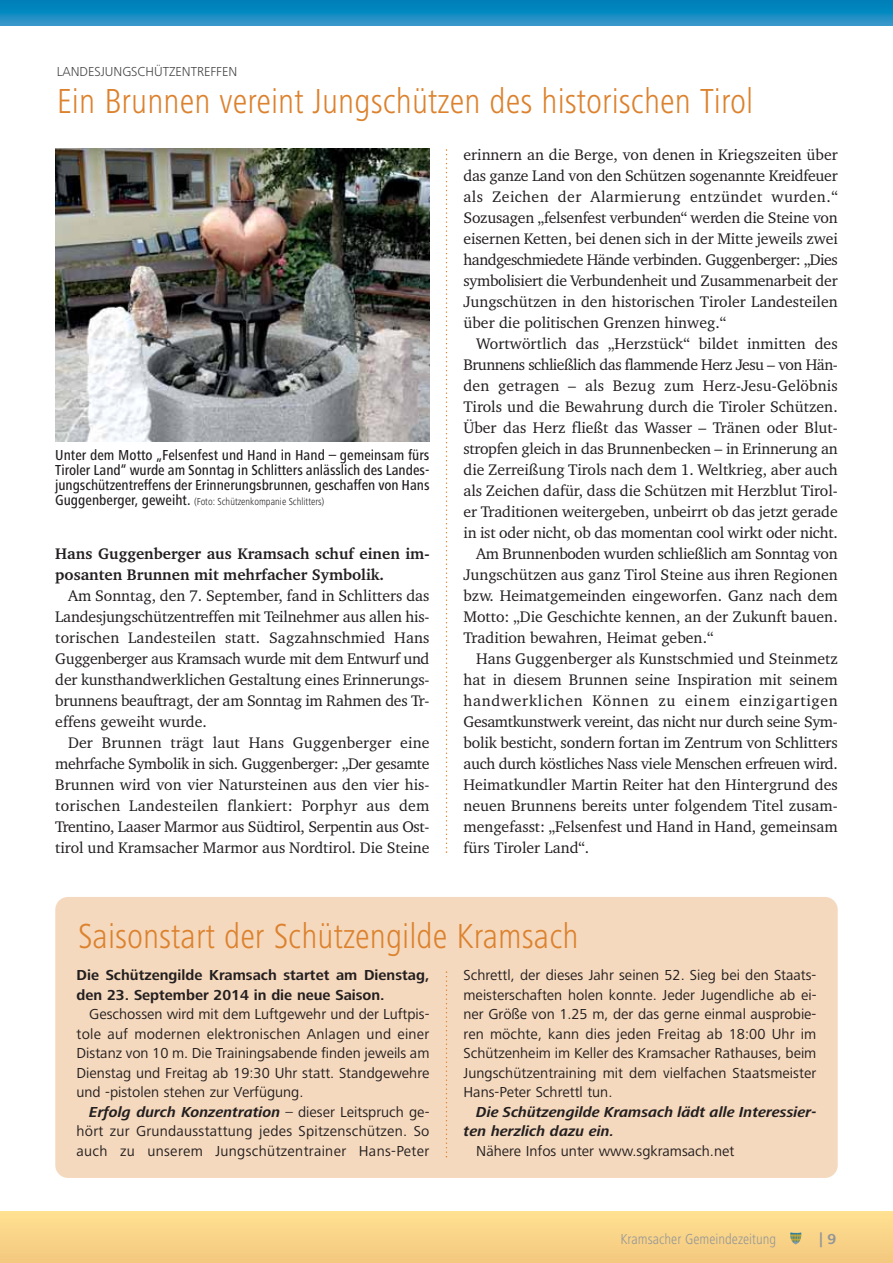
<style>
.page{position:relative;width:893px;height:1263px;background:#fff}
.page>*{position:absolute;margin:0;border:0;box-sizing:border-box;transform-origin:0 0}
.t1{font:300 condensed 36px "Frutiger Next LT";color:#dc822e}
.t2{font:15.75px/21px "Charter IT Cby BT";color:#231f20;text-align:justify}
.t3{font:15.75px "Charter IT Cby BT";letter-spacing:-.02em;color:#231f20}
.t4{font:700 15.75px/21px "Charter IT Cby BT";color:#231f20}
.t5{font:15.75px "Charter IT Cby BT";letter-spacing:-.025em;color:#231f20}
.t6{font:15.75px "Charter IT Cby BT";letter-spacing:-.035em;color:#231f20}
.t7{font:15.75px "Charter IT Cby BT";letter-spacing:.045em;color:#231f20}
.t8{font:15px/19.5px "Frutiger Next LT";color:#231f20;text-align:justify}
.t9{font:500 condensed 15px/15px "Frutiger Next LT";letter-spacing:-.005em;color:#231f20;text-align:justify}
.t10{font:700 15px/19.5px "Frutiger Next LT";color:#231f20}
.t11{font:italic 700 15px/19.5px "Frutiger Next LT";color:#231f20}
.t12{font:300 condensed 15px "Frutiger Next LT";color:#939598}
.t13{font:700 15px "Frutiger Next LT";color:#939598}
.t14{font:300 13.5px "Frutiger Next LT";color:#404041}
.t15{font:300 condensed 10.5px "Frutiger Next LT";color:#231f20}
.s1{font-weight:500;font-size:15px}
.s2{font-weight:700;font-style:italic}
</style>
<div class="page">
<div style="left:0;top:1212px;width:893px;height:51px;background:#f9d488"></div>
<svg style="left:1px;top:0;width:892px;height:26px;background:#138ac0"></svg>
<svg style="left:790px;top:1232px;width:11px;height:12px"></svg>
<svg style="left:446px;top:149px;width:1px;height:704px"></svg>
<svg style="left:0;top:0;width:1px;height:26px"></svg>
<img style="left:55px;top:148px;width:374px;height:293px">
<div style="left:55px;top:897px;width:783px;height:281px;background:#f5d9be;border-radius:13px"></div>
<svg style="left:446px;top:971px;width:1px;height:186px"></svg>
<p class="t14" style="left:57px;top:66px;width:182px">LANDESJUNGSCHÜTZENTREFFEN</p>
<h1 class="t1" style="left:57px;top:88px;width:698px">Ein Brunnen vereint Jungschützen des historischen Tirol</h1>
<p class="t9" style="left:55px;top:449px;width:376px">Unter dem Motto „Felsenfest und Hand in Hand – gemeinsam fürs Tiroler Land“ wurde am Sonntag in Schlitters anlässlich des Landes&shy;jungschützentreffens der Erinnerungsbrunnen, geschaffen von Hans</p>
<p class="t15" style="left:55px;top:498px;width:270px"><span class="s1">Guggenberger, geweiht.</span> (Foto: Schützenkompanie Schlitters)</p>
<p class="t4" style="left:55px;top:545px;width:376px">Hans Guggenberger aus Kramsach schuf einen im&shy;posanten Brunnen mit mehrfacher Symbolik.</p>
<p class="t2" style="left:55px;top:587px;width:376px;text-indent:13px">Am Sonntag, den 7. September, fand in Schlitters das Landes jung schützentreffen mit Teilnehmer aus allen his&shy;torischen Landesteilen statt. Sagzahnschmied Hans Guggenberger aus Kramsach wurde mit dem Ent wurf und der kunsthandwerklichen Gestaltung eines Erinnerungs&shy;brunnens beauftragt, der am Sonntag im Rahmen des Tr&shy;effens geweiht wurde.</p>
<p class="t2" style="left:55px;top:734px;width:376px;text-indent:13px">Der Brunnen trägt laut Hans Guggenberger eine mehrfache Symbolik in sich. Guggenberger: „Der gesamte Brunnen wird von vier Natur steinen aus den vier his&shy;torischen Lan desteilen flankiert: Porphyr aus dem Trentino, Laaser Marmor aus Südtirol, Serpentin aus Ost&shy;tirol und Kramsacher Marmor aus Nordtirol. Die Steine</p>
<p class="t2" style="left:463px;top:146px;width:376px">erinnern an die Berge, von denen in Kriegszeiten über das ganze Land von den Schützen sogenannte Kreidfeuer als Zeichen der Alar mie rung entzündet wurden.“ Sozusagen „felsenfest verbunden“ werden die Steine von eisernen Ketten, bei denen sich in der Mitte jeweils zwei hand geschmiedete Hände verbinden. Gug genberger: „Dies symbolisiert die Verbundenheit und Zusammenarbeit der Jungschützen in den historischen Tiroler Landesteilen über die poli tischen Grenzen hinweg.“</p>
<p class="t2" style="left:476px;top:335px;width:363px">Wortwörtlich das „Herzstück“ bildet inmitten des</p>
<p class="t6" style="left:463px;top:359px;width:376px">Brunnens schließlich das flammende Herz Jesu – von Hän-</p>
<p class="t2" style="left:463px;top:377px;width:376px">den getragen – als Bezug zum Herz-Jesu-Gelöbnis</p>
<p class="t2" style="left:463px;top:398px;width:376px">Tirols und die Bewahrung durch die Tiroler Schützen.</p>
<p class="t2" style="left:463px;top:419px;width:376px">Über das Herz fließt das Wasser – Tränen oder Blut-</p>
<p class="t2" style="left:463px;top:440px;width:376px">stropfen gleich in das Brunnenbecken – in Erinnerung an</p>
<p class="t2" style="left:463px;top:461px;width:376px">die Zerreißung Tirols nach dem 1. Welt krieg, aber auch</p>
<p class="t2" style="left:463px;top:482px;width:376px">als Zeichen dafür, dass die Schützen mit Herzblut Tirol-</p>
<p class="t2" style="left:463px;top:503px;width:376px">er Traditionen weitergeben, unbeirrt ob das jetzt gerade</p>
<p class="t2" style="left:463px;top:524px;width:376px">in ist oder nicht, ob das momentan cool wirkt oder nicht.</p>
<p class="t3" style="left:476px;top:548px;width:363px">Am Brunnenboden wurden schließ lich am Sonntag von</p>
<p class="t2" style="left:463px;top:566px;width:376px">Jungschützen aus ganz Tirol Steine aus ihren Regionen</p>
<p class="t2" style="left:463px;top:587px;width:376px">bzw. Heimatgemeinden eingeworfen. Ganz nach dem</p>
<p class="t2" style="left:463px;top:608px;width:376px">Motto: „Die Geschichte kennen, an der Zukunft bauen.</p>
<p class="t2" style="left:463px;top:629px;width:252px">Tradition bewahren, Heimat geben.“</p>
<p class="t2" style="left:476px;top:650px;width:363px">Hans Guggenberger als Kunst schmied und Steinmetz</p>
<p class="t2" style="left:463px;top:671px;width:376px">hat in diesem Brunnen seine Inspiration mit seinem</p>
<p class="t7" style="left:463px;top:695px;width:376px">handwerklichen Können zu einem einzigartigen</p>
<p class="t5" style="left:463px;top:716px;width:376px">Gesamtkunstwerk ver eint, das nicht nur durch seine Sym-</p>
<p class="t2" style="left:463px;top:734px;width:376px">bolik besticht, sondern fortan im Zentrum von Schlitters</p>
<p class="t3" style="left:463px;top:758px;width:376px">auch durch köstliches Nass viele Menschen erfreuen wird.</p>
<p class="t2" style="left:463px;top:776px;width:376px">Heimatkundler Martin Reiter hat den Hintergrund des</p>
<p class="t2" style="left:463px;top:797px;width:376px">neuen Brunnens bereits unter folgendem Titel zusam-</p>
<p class="t2" style="left:463px;top:818px;width:376px">mengefasst: „Felsenfest und Hand in Hand, gemeinsam</p>
<p class="t2" style="left:463px;top:839px;width:127px">fürs Tiroler Land“.</p>
<h1 class="t1" style="left:78px;top:922px;width:502px">Saisonstart der Schützengilde Kramsach</h1>
<p class="t10" style="left:77px;top:967px;width:354px">Die Schützengilde Kramsach startet am Dienstag, den 23. September 2014 in die neue Saison.</p>
<p class="t8" style="left:77px;top:1006px;width:354px;text-indent:13px">Geschossen wird mit dem Luftgewehr und der Luftpis&shy;tole auf modernen elektronischen Anlagen und einer Dis tanz von 10 m. Die Trainingsabende finden jeweils am Dienstag und Freitag ab 19:30 Uhr statt. Standgewehre und -pistolen stehen zur Verfügung.</p>
<p class="t8" style="left:77px;top:1103px;width:354px;text-indent:13px"><span class="s2">Erfolg durch Konzentration</span> – dieser Leitspruch ge&shy;hört zur Grundausstattung jedes Spitzenschützen. So auch zu unserem Jungschützentrainer Hans-Peter</p>
<p class="t8" style="left:463px;top:967px;width:354px">Schrettl, der dieses Jahr seinen 52. Sieg bei den Staats&shy;meisterschaften holen konnte. Jeder Jugendliche ab ei&shy;ner Größe von 1.25 m, der das gerne einmal ausprobie&shy;ren möchte, kann dies jeden Freitag ab 18:00 Uhr im Schützenheim im Keller des Kramsacher Rathauses, beim Jungschützentraining mit dem vielfachen Staatsmeister Hans-Peter Schrettl tun.</p>
<p class="t11" style="left:463px;top:1103px;width:354px;text-indent:13px">Die Schützengilde Kramsach lädt alle Interessier&shy;ten herzlich dazu ein.</p>
<p class="t8" style="left:476px;top:1142px;width:260px">Nähere Infos unter www.sgkramsach.net</p>
<p class="t12" style="left:620px;top:1233px;width:157px">Kramsacher Gemeindezeitung</p>
<p class="t13" style="left:819px;top:1233px;width:18px">| 9</p>
</div>
